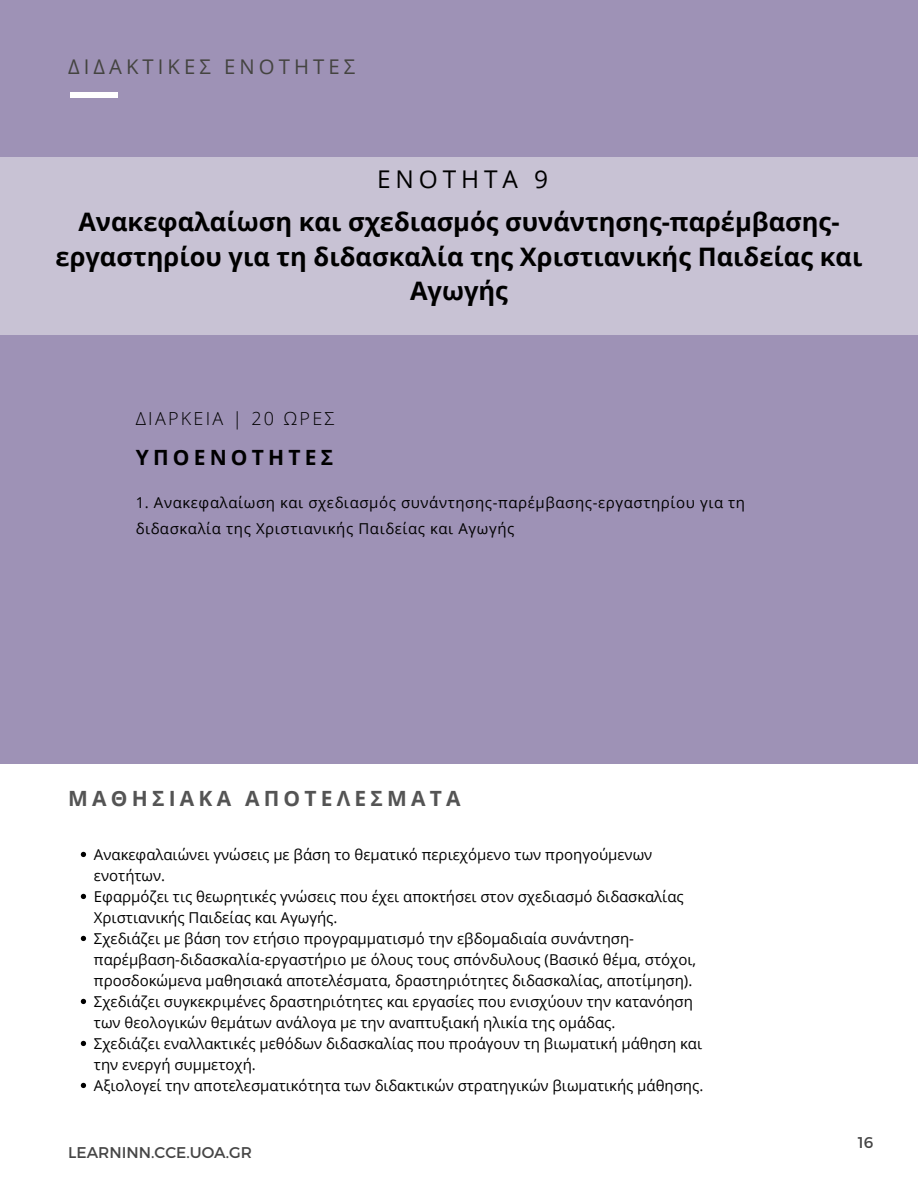
<style>
.page{position:relative;width:918px;height:1188px;background:#fff}
.page>*{position:absolute;margin:0;border:0;box-sizing:border-box;transform-origin:0 0}
.t1{font:700 25.5px/34.8px "Open Sans";color:#000;text-align:center}
.t2{font:24.45px "Open Sans";letter-spacing:.2em;color:#000}
.t3{font:700 21px "Open Sans";letter-spacing:.2em;color:#545454}
.t4{font:700 21px "Open Sans";letter-spacing:.2em;color:#000}
.t5{font:20.25px "Open Sans";letter-spacing:.2em;color:#444440}
.t6{font:300 18px "Open Sans";letter-spacing:.125em;color:#000}
.t7{font:15.6px "Montserrat";color:#454545}
.t8{font:15px/21px "Open Sans";color:#000}
.t9{font:15px/25.8px "Open Sans";letter-spacing:.04em;color:#000}
</style>
<div class="page">
<div style="left:0;top:0;width:918px;height:763px;background:#9e92b6"></div>
<div style="left:70px;top:92px;width:48px;height:5px;background:#fff"></div>
<svg style="left:81px;top:852px;width:5px;height:5px"></svg>
<svg style="left:81px;top:894px;width:5px;height:5px"></svg>
<svg style="left:81px;top:936px;width:5px;height:5px"></svg>
<svg style="left:81px;top:999px;width:5px;height:5px"></svg>
<svg style="left:81px;top:1041px;width:5px;height:5px"></svg>
<svg style="left:81px;top:1083px;width:5px;height:5px"></svg>
<div style="left:0;top:157px;width:918px;height:178px;background:#c8c2d4"></div>
<h3 class="t5" style="left:68px;top:53px;width:288px">ΔΙΔΑΚΤΙΚΕΣ ΕΝΟΤΗΤΕΣ</h3>
<h2 class="t2" style="left:377px;top:162px;width:172px">ΕΝΟΤΗΤΑ 9</h2>
<h1 class="t1" style="left:56px;top:203px;width:808px">Ανακεφαλαίωση και σχεδιασμός συνάντησης-παρέμβασης&shy;εργαστηρίου για τη διδασκαλία της Χριστιανικής Παιδείας και<br>Αγωγής</h1>
<p class="t6" style="left:136px;top:405px;width:200px">ΔΙΑΡΚΕΙΑ | 20 ΩΡΕΣ</p>
<h3 class="t4" style="left:136px;top:443px;width:199px">ΥΠΟΕΝΟΤΗΤΕΣ</h3>
<p class="t9" style="left:136px;top:490px;width:611px">1. Ανακεφαλαίωση και σχεδιασμός συνάντησης-παρέμβασης-εργαστηρίου για τη διδασκαλία της Χριστιανικής Παιδείας και Αγωγής</p>
<h3 class="t3" style="left:68px;top:783px;width:394px">ΜΑΘΗΣΙΑΚΑ ΑΠΟΤΕΛΕΣΜΑΤΑ</h3>
<p class="t8" style="left:94px;top:843px;width:611px">Ανακεφαλαιώνει γνώσεις με βάση το θεματικό περιεχόμενο των προηγούμενων ενοτήτων.<br>Εφαρμόζει τις θεωρητικές γνώσεις που έχει αποκτήσει στον σχεδιασμό διδασκαλίας Χριστιανικής Παιδείας και Αγωγής.<br>Σχεδιάζει με βάση τον ετήσιο προγραμματισμό την εβδομαδιαία συνάντηση&shy;παρέμβαση-διδασκαλία-εργαστήριο με όλους τους σπόνδυλους (Βασικό θέμα, στόχοι, προσδοκώμενα μαθησιακά αποτελέσματα, δραστηριότητες διδασκαλίας, αποτίμηση).<br>Σχεδιάζει συγκεκριμένες δραστηριότητες και εργασίες που ενισχύουν την κατανόηση των θεολογικών θεμάτων ανάλογα με την αναπτυξιακή ηλικία της ομάδας.<br>Σχεδιάζει εναλλακτικές μεθόδων διδασκαλίας που προάγουν τη βιωματική μάθηση και την ενεργή συμμετοχή.<br>Αξιολογεί την αποτελεσματικότητα των διδακτικών στρατηγικών βιωματικής μάθησης.</p>
<p class="t7" style="left:68px;top:1142px;width:185px">LEARNINN.CCE.UOA.GR</p>
<p class="t7" style="left:858px;top:1133px;width:17px">16</p>
</div>
